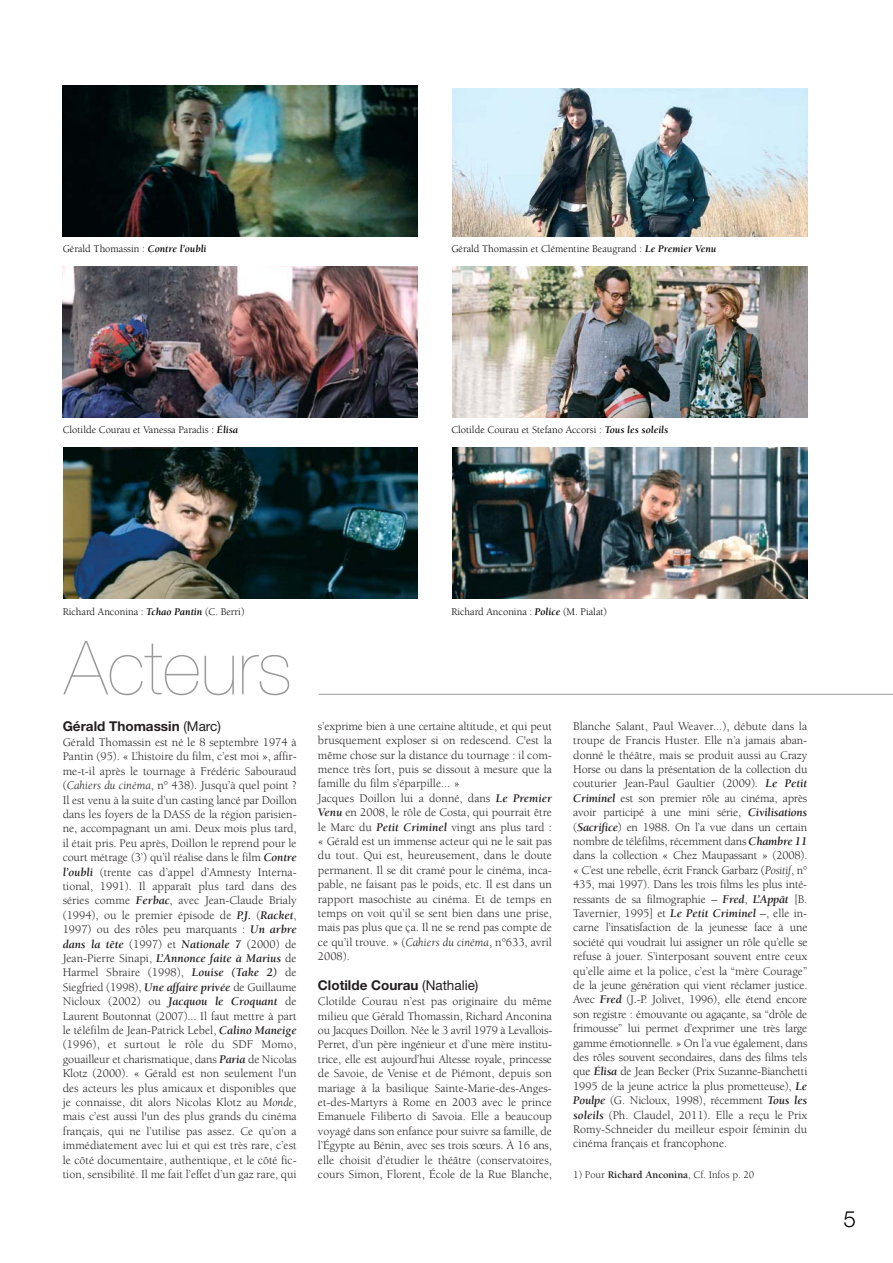
<style>
.page{position:relative;width:893px;height:1263px;background:#fff}
.page>*{position:absolute;margin:0;border:0;box-sizing:border-box;transform-origin:0 0}
.t1{font:200 75px "Helvetica Neue";color:#999}
.t2{font:300 22.5px "Helvetica Neue";color:#000}
.t3{font:700 13.5px "Helvetica Neue";color:#231f20}
.t4{font:12px/14.4px "Berkeley";color:#231f20;text-align:justify}
.t5{font:10.5px "Berkeley";color:#000}
.t6{font:10.5px "Berkeley";color:#231f20}
.s1{font-weight:700;font-style:italic}
.s2{font-weight:400}
.s3{font-style:italic}
.s4{font-weight:700}
</style>
<div class="page">
<hr style="left:319px;top:694px;width:573px;height:1px;background:#999">
<img style="left:63px;top:85px;width:355px;height:151px">
<img style="left:452px;top:88px;width:355px;height:148px">
<img style="left:63px;top:266px;width:355px;height:151px">
<img style="left:452px;top:266px;width:355px;height:151px">
<img style="left:63px;top:447px;width:355px;height:151px">
<img style="left:452px;top:447px;width:355px;height:151px">
<p class="t5" style="left:63px;top:244px;width:145px">Gérald Thomassin : <span class="s1">Contre l’oubli</span></p>
<p class="t5" style="left:63px;top:425px;width:177px">Clotilde Courau et Vanessa Paradis : <span class="s1">Élisa</span></p>
<p class="t5" style="left:451px;top:244px;width:266px">Gérald Thomassin et Clémentine Beaugrand : <span class="s1">Le Premier Venu</span></p>
<p class="t5" style="left:451px;top:425px;width:218px">Clotilde Courau et Stefano Accorsi : <span class="s1">Tous les soleils</span></p>
<p class="t5" style="left:63px;top:607px;width:183px">Richard Anconina : <span class="s1">Tchao Pantin</span> (C. Berri)</p>
<p class="t5" style="left:451px;top:607px;width:157px">Richard Anconina : <span class="s1">Police</span> (M. Pialat)</p>
<h1 class="t1" style="left:64px;top:641px;width:229px">Acteurs</h1>
<p class="t3" style="left:63px;top:721px;width:160px">Gérald Thomassin <span class="s2">(Marc)</span></p>
<p class="t4" style="left:63px;top:736px;width:236px">Gérald Thomassin est né le 8 septembre 1974 à Pantin (95). « L’histoire du film, c’est moi », affir&shy;me-t-il après le tournage à Frédéric Sabouraud (<span class="s3">Cahiers du cinéma</span>, n° 438). Jusqu’à quel point ?<br>Il est venu à la suite d’un casting lancé par Doillon dans les foyers de la DASS de la région parisien&shy;ne, accompagnant un ami. Deux mois plus tard, il était pris. Peu après, Doillon le reprend pour le court métrage (3’) qu’il réalise dans le film <span class="s1">Contre l’oubli</span> (trente cas d’appel d’Amnesty Interna&shy;tional, 1991). Il apparaît plus tard dans des séries comme <span class="s1">Ferbac</span>, avec Jean-Claude Brialy (1994), ou le premier épisode de <span class="s1">P.J.</span> (<span class="s1">Racket</span>, 1997) ou des rôles peu marquants : <span class="s1">Un arbre dans la tête</span> (1997) et <span class="s1">Nationale 7</span> (2000) de Jean-Pierre Sinapi, <span class="s1">L’Annonce faite à Marius</span> de Harmel Sbraire (1998), <span class="s1">Louise (Take 2)</span> de Siegfried (1998), <span class="s1">Une affaire privée</span> de Guillaume Nicloux (2002) ou <span class="s1">Jacquou le Croquant</span> de Laurent Boutonnat (2007)... Il faut mettre à part le téléfilm de Jean-Patrick Lebel, <span class="s1">Calino Maneige </span>(1996), et surtout le rôle du SDF Momo, gouailleur et charismatique, dans <span class="s1">Paria</span> de Nicolas Klotz (2000). « Gérald est non seulement l'un des acteurs les plus amicaux et disponibles que je connaisse, dit alors Nicolas Klotz au <span class="s3">Monde</span>, mais c’est aussi l'un des plus grands du cinéma français, qui ne l’utilise pas assez. Ce qu’on a immédiatement avec lui et qui est très rare, c’est le côté documentaire, authentique, et le côté fic&shy;tion, sensibilité. Il me fait l’effet d’un gaz rare, qui</p>
<p class="t4" style="left:318px;top:720px;width:235px;text-align:left">s’exprime bien à une certaine altitude, et qui peut brusquement exploser si on redescend. C'est la même chose sur la distance du tournage : il com&shy;mence très fort, puis se dissout à mesure que la famille du film s’éparpille... »<br>Jacques Doillon lui a donné, dans <span class="s1">Le Premier Venu</span> en 2008, le rôle de Costa, qui pourrait être le Marc du <span class="s1">Petit Criminel</span> vingt ans plus tard : « Gérald est un immense acteur qui ne le sait pas du tout. Qui est, heureusement, dans le doute permanent. Il se dit cramé pour le cinéma, inca&shy;pable, ne faisant pas le poids, etc. Il est dans un rapport masochiste au cinéma. Et de temps en temps on voit qu’il se sent bien dans une prise, mais pas plus que ça. Il ne se rend pas compte de ce qu’il trouve. » (<span class="s3">Cahiers du cinéma</span>, n°633, avril 2008).</p>
<p class="t3" style="left:318px;top:980px;width:162px">Clotilde Courau <span class="s2">(Nathalie)</span></p>
<p class="t4" style="left:318px;top:995px;width:236px">Clotilde Courau n’est pas originaire du même milieu que Gérald Thomassin, Richard Anconina ou Jacques Doillon. Née le 3 avril 1979 à Levallois-Perret, d’un père ingénieur et d’une mère institu&shy;trice, elle est aujourd’hui Altesse royale, princesse de Savoie, de Venise et de Piémont, depuis son mariage à la basilique Sainte-Marie-des-Anges&shy;et-des-Martyrs à Rome en 2003 avec le prince Emanuele Filiberto di Savoia. Elle a beaucoup voyagé dans son enfance pour suivre sa famille, de l’Égypte au Bénin, avec ses trois sœurs. À 16 ans, elle choisit d’étudier le théâtre (conservatoires, cours Simon, Florent, École de la Rue Blanche,</p>
<p class="t4" style="left:573px;top:720px;width:236px">Blanche Salant, Paul Weaver...), débute dans la troupe de Francis Huster. Elle n’a jamais aban&shy;donné le théâtre, mais se produit aussi au Crazy Horse ou dans la présentation de la collection du couturier Jean-Paul Gaultier (2009). <span class="s1">Le Petit Criminel</span> est son premier rôle au cinéma, après avoir participé à une mini série, <span class="s1">Civilisations </span>(<span class="s1">Sacrifice</span>) en 1988. On l’a vue dans un certain nombre de téléfilms, récemment dans <span class="s1">Chambre 11 </span>dans la collection « Chez Maupassant » (2008). « C’est une rebelle, écrit Franck Garbarz (<span class="s3">Positif</span>, n° 435, mai 1997). Dans les trois films les plus inté&shy;ressants de sa filmographie – <span class="s1">Fred</span>, <span class="s1">L’Appât</span> [B.<br>Tavernier, 1995] et <span class="s1">Le Petit Criminel</span> –, elle in&shy;carne l’insatisfaction de la jeunesse face à une société qui voudrait lui assigner un rôle qu’elle se refuse à jouer. S’interposant souvent entre ceux qu’elle aime et la police, c’est la “mère Courage” de la jeune génération qui vient réclamer justice.<br>Avec <span class="s1">Fred</span> (J.-P. Jolivet, 1996), elle étend encore son registre : émouvante ou agaçante, sa “drôle de frimousse” lui permet d’exprimer une très large gamme émotionnelle. » On l’a vue également, dans des rôles souvent secondaires, dans des films tels que <span class="s1">Élisa</span> de Jean Becker (Prix Suzanne-Bianchetti 1995 de la jeune actrice la plus prometteuse), <span class="s1">Le Poulpe</span> (G. Nicloux, 1998), récemment <span class="s1">Tous les soleils</span> (Ph. Claudel, 2011). Elle a reçu le Prix Romy-Schneider du meilleur espoir féminin du cinéma français et francophone.</p>
<p class="t6" style="left:573px;top:1171px;width:183px">1) Pour <span class="s4">Richard Anconina</span>, Cf. Infos p. 20</p>
<h2 class="t2" style="left:843px;top:1211px;width:14px">5</h2>
</div>
